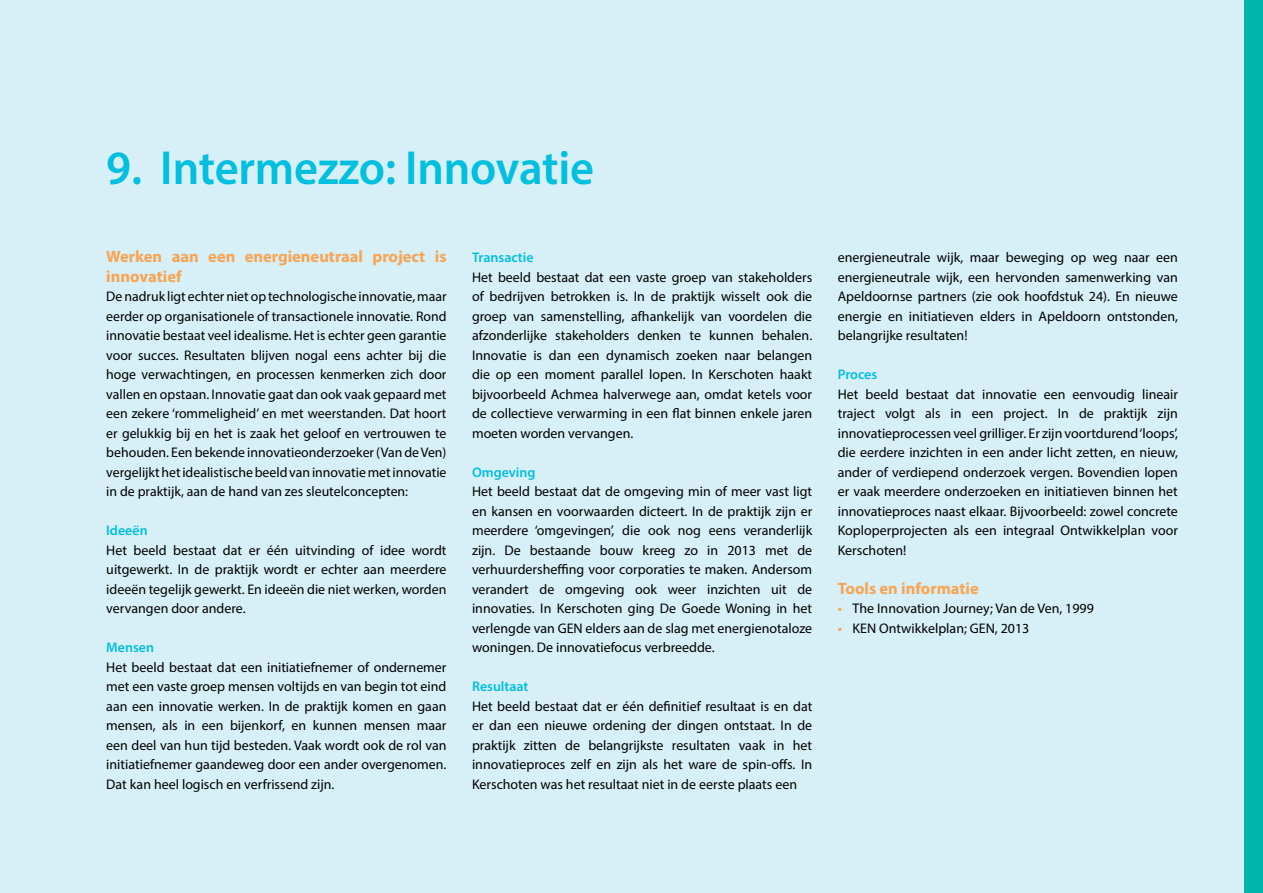
<style>
.page{position:relative;width:1263px;height:893px;background:#d7eff6}
.page>*{position:absolute;margin:0;border:0;box-sizing:border-box;transform-origin:0 0}
.t1{font:600 48px "Myriad Pro";letter-spacing:-.005em;color:#00bfdf}
.t2{font:700 16.5px/19.5px "Myriad Pro";color:#f9a452}
.t3{font:13.95px/19.5px "Myriad Pro";color:#000;text-align:justify}
.t4{font:600 13.95px "Myriad Pro";color:#00bfdf}
.s1{font-weight:600;color:#f9a452}
</style>
<div class="page">
<div style="left:1244px;top:0;width:19px;height:893px;background:#00b6ad"></div>
<h1 class="t1" style="left:106px;top:138px;width:489px">9. Intermezzo: Innovatie</h1>
<p class="t2" style="left:106px;top:246px;width:342px">Werken aan een energieneutraal project is innovatief</p>
<p class="t3" style="left:106px;top:287px;width:342px">De nadruk ligt echter niet op technologische innovatie, maar eerder op organisationele of transactionele innovatie. Rond innovatie bestaat veel idealisme. Het is echter geen garantie voor succes. Resultaten blijven nogal eens achter bij die hoge verwachtingen, en processen kenmerken zich door vallen en opstaan. Innovatie gaat dan ook vaak gepaard met een zekere ‘rommeligheid’ en met weerstanden. Dat hoort er gelukkig bij en het is zaak het geloof en vertrouwen te behouden. Een bekende innovatieonderzoeker (Van de Ven) vergelijkt het idealistische beeld van innovatie met innovatie in de praktijk, aan de hand van zes sleutelconcepten:</p>
<p class="t4" style="left:106px;top:522px;width:43px">Ideeën</p>
<p class="t3" style="left:106px;top:540px;width:342px">Het beeld bestaat dat er één uitvinding of idee wordt uitgewerkt. In de praktijk wordt er echter aan meerdere ideeën tegelijk gewerkt. En ideeën die niet werken, worden vervangen door andere.</p>
<p class="t4" style="left:106px;top:639px;width:49px">Mensen</p>
<p class="t3" style="left:106px;top:657px;width:342px">Het beeld bestaat dat een initiatiefnemer of ondernemer met een vaste groep mensen voltijds en van begin tot eind aan een innovatie werken. In de praktijk komen en gaan mensen, als in een bijenkorf, en kunnen mensen maar een deel van hun tijd besteden. Vaak wordt ook de rol van initiatiefnemer gaandeweg door een ander overgenomen.<br>Dat kan heel logisch en verfrissend zijn.</p>
<p class="t4" style="left:472px;top:249px;width:63px">Transactie</p>
<p class="t3" style="left:472px;top:267px;width:342px">Het beeld bestaat dat een vaste groep van stakeholders of bedrijven betrokken is. In de praktijk wisselt ook die groep van samenstelling, afhankelijk van voordelen die afzonderlijke stakeholders denken te kunnen behalen.<br>Innovatie is dan een dynamisch zoeken naar belangen die op een moment parallel lopen. In Kerschoten haakt bijvoorbeeld Achmea halverwege aan, omdat ketels voor de collectieve verwarming in een flat binnen enkele jaren moeten worden vervangen.</p>
<p class="t4" style="left:472px;top:463px;width:65px">Omgeving</p>
<p class="t3" style="left:472px;top:482px;width:342px">Het beeld bestaat dat de omgeving min of meer vast ligt en kansen en voorwaarden dicteert. In de praktijk zijn er meerdere ‘omgevingen’, die ook nog eens veranderlijk zijn. De bestaande bouw kreeg zo in 2013 met de verhuurdersheffing voor corporaties te maken. Andersom verandert de omgeving ook weer inzichten uit de innovaties. In Kerschoten ging De Goede Woning in het verlengde van GEN elders aan de slag met energienotaloze woningen. De innovatiefocus verbreedde.</p>
<p class="t4" style="left:472px;top:678px;width:58px">Resultaat</p>
<p class="t3" style="left:472px;top:696px;width:342px">Het beeld bestaat dat er één definitief resultaat is en dat er dan een nieuwe ordening der dingen ontstaat. In de praktijk zitten de belangrijkste resultaten vaak in het innovatieproces zelf en zijn als het ware de spin-offs. In Kerschoten was het resultaat niet in de eerste plaats een</p>
<p class="t3" style="left:838px;top:248px;width:342px">energieneutrale wijk, maar beweging op weg naar een energieneutrale wijk, een hervonden samenwerking van Apeldoornse partners (zie ook hoofdstuk 24). En nieuwe energie en initiatieven elders in Apeldoorn ontstonden, belangrijke resultaten!</p>
<p class="t4" style="left:838px;top:366px;width:41px">Proces</p>
<p class="t3" style="left:838px;top:384px;width:342px">Het beeld bestaat dat innovatie een eenvoudig lineair traject volgt als in een project. In de praktijk zijn innovatieprocessen veel grilliger. Er zijn voortdurend ‘loops’, die eerdere inzichten in een ander licht zetten, en nieuw, ander of verdiepend onderzoek vergen. Bovendien lopen er vaak meerdere onderzoeken en initiatieven binnen het innovatieproces naast elkaar. Bijvoorbeeld: zowel concrete Koploperprojecten als een integraal Ontwikkelplan voor Kerschoten!</p>
<p class="t2" style="left:838px;top:578px;width:143px">Tools en informatie</p>
<p class="t3" style="left:838px;top:599px;width:258px"><span class="s1">•</span> The Innovation Journey; Van de Ven, 1999</p>
<p class="t3" style="left:838px;top:618px;width:193px"><span class="s1">•</span> KEN Ontwikkelplan; GEN, 2013</p>
</div>
